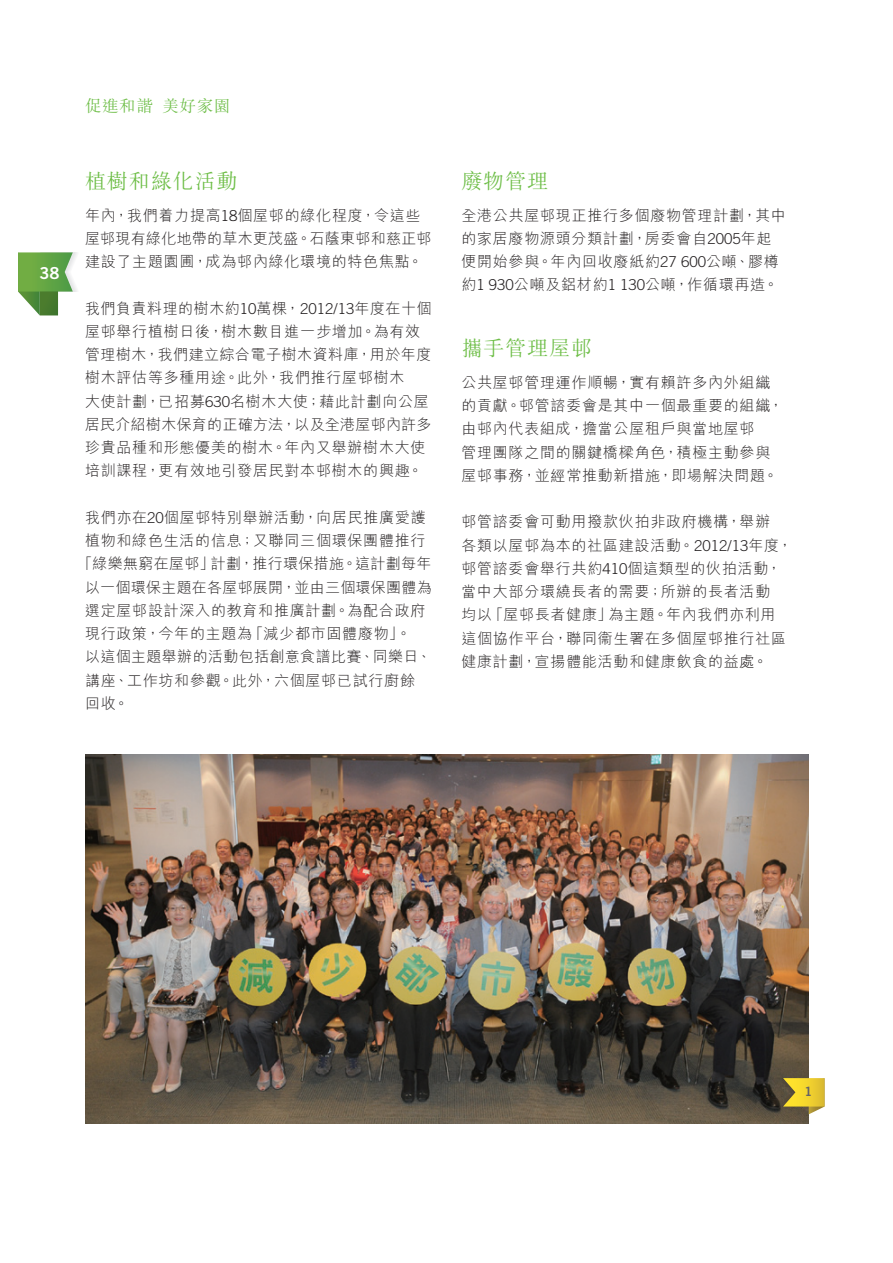
<style>
.page{position:relative;width:893px;height:1263px;background:#fff}
.page>*{position:absolute;margin:0;border:0;box-sizing:border-box;transform-origin:0 0}
.Heading_1{font:300 21px "M Sung HK";letter-spacing:.045em;color:#6cbd45}
.t1{font:300 16.5px "M Sung HK";letter-spacing:.04em;color:#6cbd45}
.t2{font:16.5px "Trade Gothic LT Std Bd 2";color:#fff}
.Body_Text{font:300 15px/23.2px "M Hei HK";letter-spacing:.05em;color:#231f20}
.Body_Text-2{font:300 15px "M Hei HK";letter-spacing:.02em;color:#231f20}
.Body_Text-3{font:300 15px "M Hei HK";letter-spacing:.025em;color:#231f20}
.t3{font:12.75px "Trade Gothic LT Std Bd 2";color:#636366}
.s1{font-family:"Trade Gothic LT Std"}
</style>
<div class="page">
<svg style="left:18px;top:252px;width:59px;height:63px"></svg>
<img style="left:85px;top:754px;width:724px;height:370px">
<svg style="left:778px;top:1078px;width:46px;height:36px;background:#bba539"></svg>
<p class="t2" style="left:40px;top:263px;width:21px">38</p>
<p class="t1" style="left:85px;top:94px;width:147px">促進和諧美好家園</p>
<p class="Heading_1" style="left:85px;top:166px;width:154px">植樹和綠化活動</p>
<p class="Body_Text" style="left:85px;top:203px;width:348px">年內，我們着力提高<span class="s1">18</span>個屋邨的綠化程度，令這些屋邨現有綠化地帶的草木更茂盛。石蔭東邨和慈正邨建設了主題園圃，成為邨內綠化環境的特色焦點。</p>
<p class="Body_Text" style="left:85px;top:296px;width:348px">我們負責料理的樹木約<span class="s1">10</span>萬棵，<span class="s1">2012/13</span>年度在十個屋邨舉行植樹日後，樹木數目進一步增加。為有效管理樹木，我們建立綜合電子樹木資料庫，用於年度樹木評估等多種用途。此外，我們推行屋邨樹木<br>大使計劃，已招募<span class="s1">630</span>名樹木大使；藉此計劃向公屋居民介紹樹木保育的正確方法，以及全港屋邨內許多珍貴品種和形態優美的樹木。年內又舉辦樹木大使培訓課程，更有效地引發居民對本邨樹木的興趣。</p>
<p class="Body_Text" style="left:85px;top:505px;width:342px">我們亦在<span class="s1">20</span>個屋邨特別舉辦活動，向居民推廣愛護</p>
<p class="Body_Text" style="left:85px;top:529px;width:342px">植物和綠色生活的信息；又聯同三個環保團體推行</p>
<p class="Body_Text-2" style="left:78px;top:556px;width:356px">「綠樂無窮在屋邨」計劃，推行環保措施。這計劃每年</p>
<p class="Body_Text-2" style="left:85px;top:579px;width:348px">以一個環保主題在各屋邨展開，並由三個環保團體為</p>
<p class="Body_Text" style="left:85px;top:598px;width:342px">選定屋邨設計深入的教育和推廣計劃。為配合政府</p>
<p class="Body_Text" style="left:85px;top:622px;width:328px">現行政策，今年的主題為「減少都市固體廢物」。</p>
<p class="Body_Text-3" style="left:85px;top:649px;width:348px">以這個主題舉辦的活動包括創意食譜比賽、同樂日、</p>
<p class="Body_Text" style="left:85px;top:668px;width:331px">講座、工作坊和參觀。此外，六個屋邨已試行廚餘</p>
<p class="Body_Text" style="left:85px;top:691px;width:45px">回收。</p>
<p class="Heading_1" style="left:461px;top:166px;width:88px">廢物管理</p>
<p class="Body_Text" style="left:461px;top:203px;width:326px">全港公共屋邨現正推行多個廢物管理計劃，其中的家居廢物源頭分類計劃，房委會自<span class="s1">2005</span>年起便開始參與。年內回收廢紙約<span class="s1">27 600</span>公噸、膠樽約<span class="s1">1 930</span>公噸及鋁材約<span class="s1">1 130</span>公噸，作循環再造。</p>
<p class="Heading_1" style="left:461px;top:334px;width:132px">攜手管理屋邨</p>
<p class="Body_Text" style="left:461px;top:371px;width:324px">公共屋邨管理運作順暢，實有賴許多內外組織的貢獻。邨管諮委會是其中一個最重要的組織，由邨內代表組成，擔當公屋租戶與當地屋邨<br>管理團隊之間的關鍵橋樑角色，積極主動參與屋邨事務，並經常推動新措施，即場解決問題。</p>
<p class="Body_Text" style="left:461px;top:510px;width:332px">邨管諮委會可動用撥款伙拍非政府機構，舉辦<br>各類以屋邨為本的社區建設活動。<span class="s1">2012/13</span>年度，邨管諮委會舉行共約<span class="s1">410</span>個這類型的伙拍活動，當中大部分環繞長者的需要；所辦的長者活動<br>均以「屋邨長者健康」為主題。年內我們亦利用這個協作平台，聯同衞生署在多個屋邨推行社區健康計劃，宣揚體能活動和健康飲食的益處。</p>
<p class="t3" style="left:804px;top:1084px;width:9px">1</p>
</div>
